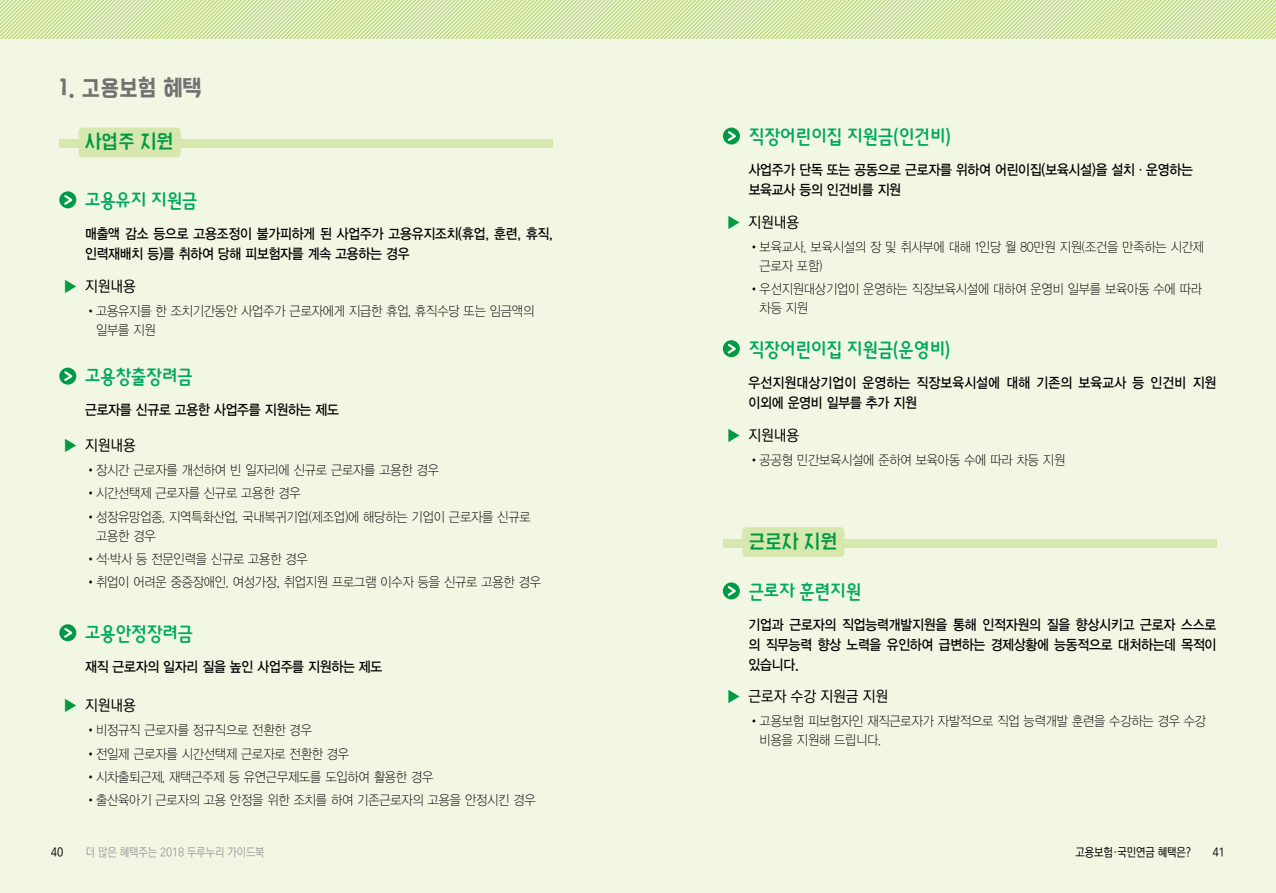
<style>
.page{position:relative;width:1276px;height:893px;background:#fff}
.page>*{position:absolute;margin:0;border:0;box-sizing:border-box;transform-origin:0 0}
.t1{font:21.75px "DX Pns Std B";color:#727171;scale:.87 1}
.t2{font:19.5px "DX Mgo R Std B";letter-spacing:-.03em;color:#00a95f;scale:.95 1}
.t3{font:19.5px "DX Pns Std M";letter-spacing:-.02em;color:#094;scale:.87 1}
.t4{font:15px "Ko Pub Dotum PM";color:#000}
.t5{font:14.25px/20.1px "YDVYGO13";letter-spacing:-.015em;color:#000;scale:.9 1}
.t6{font:14.25px/20.1px "YDVYGO13";letter-spacing:.015em;color:#000;scale:.9 1}
.t7{font:13.5px/18.9px "YDVYGO11";letter-spacing:-.01em;color:#000;scale:.9 1}
.t8{font:12px "Ko Pub Dotum PM";letter-spacing:-.01em;color:#9fa0a0;scale:.9 1}
.t9{font:12px "Ko Pub Dotum PM";letter-spacing:-.01em;color:#000;scale:.9 1}
.s1{color:#094}
</style>
<div class="page">
<div style="left:638px;top:0;width:638px;height:893px;background:#f2f7e3"></div>
<div style="left:0;top:0;width:638px;height:893px;background:#f2f7e3"></div>
<svg style="left:0;top:0;width:1276px;height:38px"></svg>
<div style="left:723px;top:340px;width:17px;height:17px;background:#094;border-radius:50%"></div>
<svg style="left:725px;top:342px;width:14px;height:14px"></svg>
<svg style="left:723px;top:582px;width:17px;height:17px"></svg>
<svg style="left:725px;top:584px;width:14px;height:14px"></svg>
<svg style="left:723px;top:128px;width:17px;height:17px"></svg>
<svg style="left:726px;top:129px;width:13px;height:14px"></svg>
<div style="left:723px;top:539px;width:493px;height:9px;background:#d7e8af"></div>
<div style="left:742px;top:527px;width:102px;height:30px;background:#d7e8af;border-radius:4px"></div>
<svg style="left:59px;top:191px;width:17px;height:17px"></svg>
<svg style="left:62px;top:193px;width:13px;height:14px"></svg>
<svg style="left:59px;top:368px;width:17px;height:17px"></svg>
<svg style="left:62px;top:369px;width:13px;height:14px"></svg>
<svg style="left:59px;top:624px;width:17px;height:17px"></svg>
<svg style="left:62px;top:626px;width:13px;height:14px"></svg>
<div style="left:59px;top:139px;width:494px;height:9px;background:#d7e8af"></div>
<div style="left:78px;top:128px;width:103px;height:29px;background:#d7e8af;border-radius:4px"></div>
<h1 class="t1" style="left:60px;top:76px;width:165px">1. 고용보험 혜택</h1>
<h2 class="t3" style="left:85px;top:131px;width:104px">사업주 지원</h2>
<h2 class="t2" style="left:85px;top:191px;width:120px">고용유지 지원금</h2>
<p class="t5" style="left:85px;top:224px;width:521px">매출액 감소 등으로 고용조정이 불가피하게 된 사업주가 고용유지조치(휴업, 훈련, 휴직, 인력재배치 등)를 취하여 당해 피보험자를 계속 고용하는 경우</p>
<p class="t4" style="left:64px;top:279px;width:74px"><span class="s1">▶</span> 지원내용</p>
<p class="t7" style="left:96px;top:301px;width:488px;text-indent:-11px">•고용유지를 한 조치기간동안 사업주가 근로자에게 지급한 휴업, 휴직수당 또는 임금액의 일부를 지원</p>
<h2 class="t2" style="left:85px;top:368px;width:115px">고용창출장려금</h2>
<p class="t5" style="left:85px;top:400px;width:284px">근로자를 신규로 고용한 사업주를 지원하는 제도</p>
<p class="t4" style="left:64px;top:438px;width:74px"><span class="s1">▶</span> 지원내용</p>
<p class="t7" style="left:85px;top:461px;width:395px">•장시간 근로자를 개선하여 빈 일자리에 신규로 근로자를 고용한 경우</p>
<p class="t7" style="left:85px;top:484px;width:241px">•시간선택제 근로자를 신규로 고용한 경우</p>
<p class="t7" style="left:96px;top:507px;width:484px;text-indent:-11px">•성장유망업종, 지역특화산업, 국내복귀기업(제조업)에 해당하는 기업이 근로자를 신규로 고용한 경우</p>
<p class="t7" style="left:85px;top:549px;width:249px">•석·박사 등 전문인력을 신규로 고용한 경우</p>
<p class="t7" style="left:85px;top:572px;width:508px">•취업이 어려운 중증장애인, 여성가장, 취업지원 프로그램 이수자 등을 신규로 고용한 경우</p>
<h2 class="t2" style="left:85px;top:624px;width:116px">고용안정장려금</h2>
<p class="t5" style="left:85px;top:656px;width:332px">재직 근로자의 일자리 질을 높인 사업주를 지원하는 제도</p>
<p class="t4" style="left:64px;top:698px;width:74px"><span class="s1">▶</span> 지원내용</p>
<p class="t7" style="left:85px;top:721px;width:253px">•비정규직 근로자를 정규직으로 전환한 경우</p>
<p class="t7" style="left:85px;top:744px;width:295px">•전일제 근로자를 시간선택제 근로자로 전환한 경우</p>
<p class="t7" style="left:85px;top:767px;width:388px">•시차출퇴근제, 재택근주제 등 유연근무제도를 도입하여 활용한 경우</p>
<p class="t7" style="left:85px;top:790px;width:502px">•출산육아기 근로자의 고용 안정을 위한 조치를 하여 기존근로자의 고용을 안정시킨 경우</p>
<h2 class="t2" style="left:748px;top:127px;width:215px">직장어린이집 지원금(인건비)</h2>
<p class="t5" style="left:748px;top:160px;width:495px">사업주가 단독 또는 공동으로 근로자를 위하여 어린이집(보육시설)을 설치 · 운영하는 보육교사 등의 인건비를 지원</p>
<p class="t4" style="left:727px;top:215px;width:74px"><span class="s1">▶</span> 지원내용</p>
<p class="t7" style="left:759px;top:237px;width:495px;text-indent:-11px">•보육교사, 보육시설의 장 및 취사부에 대해 1인당 월 80만원 지원(조건을 만족하는 시간제 근로자 포함)</p>
<p class="t7" style="left:759px;top:279px;width:493px;text-indent:-11px">•우선지원대상기업이 운영하는 직장보육시설에 대하여 운영비 일부를 보육아동 수에 따라 차등 지원</p>
<h2 class="t2" style="left:748px;top:340px;width:214px">직장어린이집 지원금(운영비)</h2>
<p class="t6" style="left:748px;top:372px;width:521px">우선지원대상기업이 운영하는 직장보육시설에 대해 기존의 보육교사 등 인건비 지원 이외에 운영비 일부를 추가 지원</p>
<p class="t4" style="left:727px;top:428px;width:74px"><span class="s1">▶</span> 지원내용</p>
<p class="t7" style="left:748px;top:451px;width:353px">•공공형 민간보육시설에 준하여 보육아동 수에 따라 차등 지원</p>
<h2 class="t3" style="left:748px;top:531px;width:104px">근로자 지원</h2>
<h2 class="t2" style="left:748px;top:582px;width:121px">근로자 훈련지원</h2>
<p class="t5" style="left:748px;top:615px;width:521px;text-align:justify">기업과 근로자의 직업능력개발지원을 통해 인적자원의 질을 향상시키고 근로자 스스로 의 직무능력 향상 노력을 유인하여 급변하는 경제상황에 능동적으로 대처하는데 목적이 있습니다.</p>
<p class="t4" style="left:727px;top:689px;width:162px"><span class="s1">▶</span> 근로자 수강 지원금 지원</p>
<p class="t7" style="left:759px;top:711px;width:497px;text-indent:-11px">•고용보험 피보험자인 재직근로자가 자발적으로 직업 능력개발 훈련을 수강하는 경우 수강 비용을 지원해 드립니다.</p>
<p class="t9" style="left:51px;top:846px;width:15px">40</p>
<p class="t8" style="left:86px;top:846px;width:200px">더 많은 혜택주는 2018 두루누리 가이드북</p>
<p class="t9" style="left:1075px;top:846px;width:130px">고용보험・국민연금 혜택은?</p>
<p class="t9" style="left:1213px;top:846px;width:15px">41</p>
</div>
